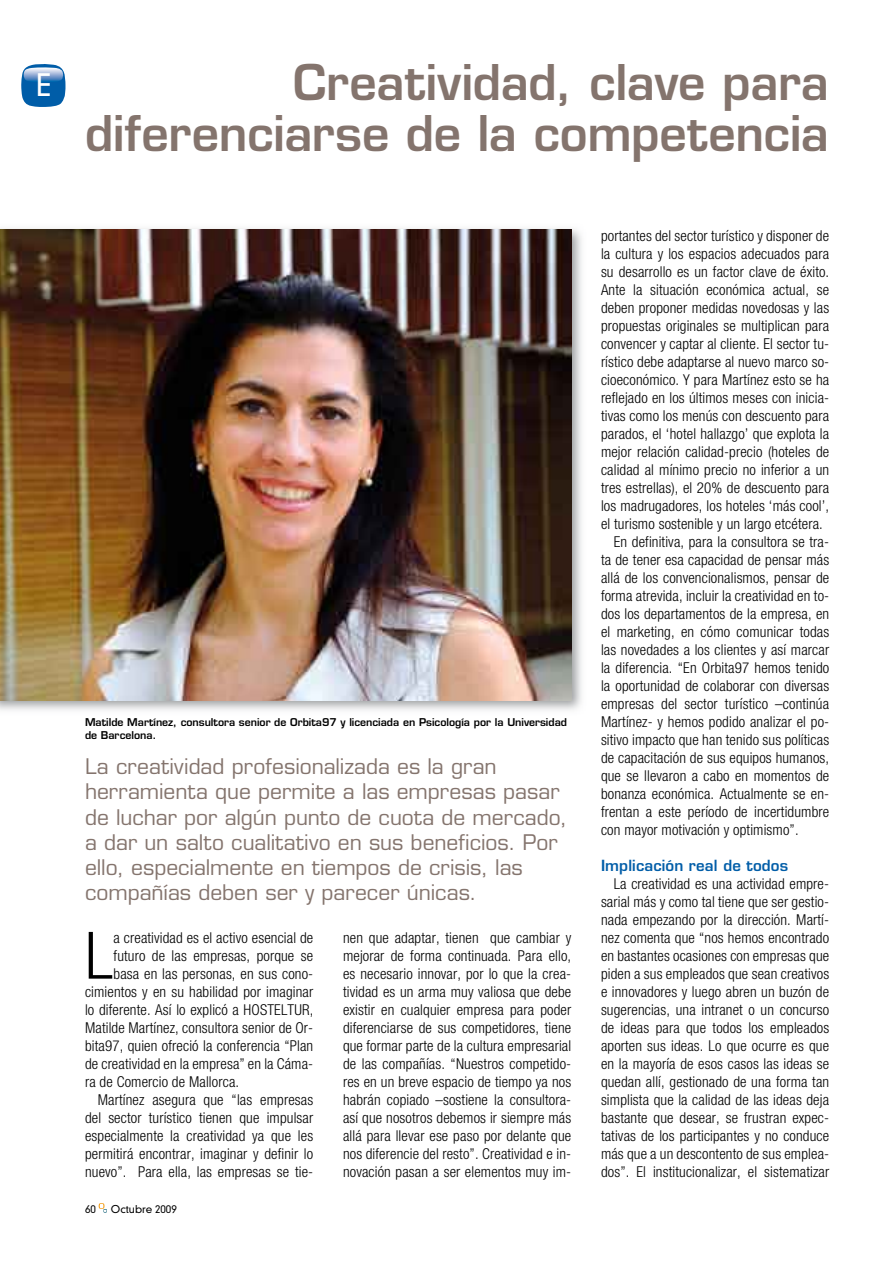
<style>
.page{position:relative;width:893px;height:1263px;background:#fff}
.page>*{position:absolute;margin:0;border:0;box-sizing:border-box;transform-origin:0 0}
.t1{font:300 condensed 65.4px "Helvetica Neue LT Std";color:#000}
.t2{font:600 48px/51px "Eurostile LT Std";letter-spacing:-.005em;color:#84746d;text-align:right}
.t3{font:300 30px "DIN Neuzeit Grotesk Std";color:#fff}
.t4{font:21px/25.2px "Eurostile LT Std";color:#84746d}
.t5{font:300 condensed 15px/18px "Helvetica Neue LT Std";letter-spacing:.01em;color:#000;text-align:justify}
.t6{font:600 15px "Eurostile LT Std";letter-spacing:.01em;color:#005da8}
.t7{font:600 10.5px/12.6px "Eurostile LT Std";color:#000}
.t8{font:300 10.5px "DIN Neuzeit Grotesk Std";color:#000}
</style>
<div class="page">
<svg style="left:99px;top:1203px;width:8px;height:9px"></svg>
<img style="left:0;top:228px;width:582px;height:482px">
<img style="left:0;top:230px;width:571px;height:470px">
<svg style="left:21px;top:64px;width:44px;height:43px;background:#4284bd"></svg>
<h3 class="t3" style="left:36px;top:67px;width:17px">E</h3>
<h2 class="t2" style="left:85px;top:56px;width:746px">Creatividad, clave para diferenciarse de la competencia</h2>
<p class="t7" style="left:85px;top:716px;width:483px">Matilde Martínez, consultora senior de Orbita97 y licenciada en Psicología por la Universidad de Barcelona.</p>
<p class="t4" style="left:85px;top:754px;width:483px">La creatividad profesionalizada es la gran herramienta que permite a las empresas pasar de luchar por algún punto de cuota de mercado, a dar un salto cualitativo en sus beneficios. Por ello, especialmente en tiempos de crisis, las compañías deben ser y parecer únicas.</p>
<h1 class="t1" style="left:85px;top:918px;width:29px">L</h1>
<p class="t5" style="left:114px;top:928px;width:201px">a creatividad es el activo esencial de</p>
<p class="t5" style="left:114px;top:946px;width:201px">futuro de las empresas, porque se</p>
<p class="t5" style="left:114px;top:964px;width:201px">basa en las personas, en sus cono-</p>
<p class="t5" style="left:85px;top:982px;width:230px">cimientos y en su habilidad por imaginar</p>
<p class="t5" style="left:85px;top:1000px;width:230px">lo diferente. Así lo explicó a HOSTELTUR,</p>
<p class="t5" style="left:85px;top:1018px;width:230px">Matilde Martínez, consultora senior de Or-</p>
<p class="t5" style="left:85px;top:1036px;width:230px">bita97, quien ofreció la conferencia “Plan</p>
<p class="t5" style="left:85px;top:1054px;width:230px">de creatividad en la empresa” en la Cáma-</p>
<p class="t5" style="left:85px;top:1072px;width:156px">ra de Comercio de Mallorca.</p>
<p class="t5" style="left:98px;top:1090px;width:217px">Martínez asegura que “las empresas</p>
<p class="t5" style="left:85px;top:1108px;width:230px">del sector turístico tienen que impulsar</p>
<p class="t5" style="left:85px;top:1126px;width:230px">especialmente la creatividad ya que les</p>
<p class="t5" style="left:85px;top:1144px;width:230px">permitirá encontrar, imaginar y definir lo</p>
<p class="t5" style="left:85px;top:1162px;width:230px">nuevo”. Para ella, las empresas se tie-</p>
<p class="t8" style="left:85px;top:1202px;width:12px">60</p>
<p class="t8" style="left:111px;top:1202px;width:67px">Octubre 2009</p>
<p class="t5" style="left:343px;top:928px;width:230px">nen que adaptar, tienen que cambiar y mejorar de forma continuada. Para ello, es necesario innovar, por lo que la crea&shy;tividad es un arma muy valiosa que debe existir en cualquier empresa para poder diferenciarse de sus competidores, tiene que formar parte de la cultura empresarial de las compañías. “Nuestros competido&shy;res en un breve espacio de tiempo ya nos habrán copiado –sostiene la consultora&shy;así que nosotros debemos ir siempre más allá para llevar ese paso por delante que nos diferencie del resto”. Creatividad e in&shy;novación pasan a ser elementos muy im-</p>
<p class="t5" style="left:601px;top:226px;width:230px">portantes del sector turístico y disponer de</p>
<p class="t5" style="left:601px;top:244px;width:230px">la cultura y los espacios adecuados para</p>
<p class="t5" style="left:601px;top:262px;width:230px">su desarrollo es un factor clave de éxito.</p>
<p class="t5" style="left:601px;top:280px;width:230px">Ante la situación económica actual, se</p>
<p class="t5" style="left:601px;top:298px;width:230px">deben proponer medidas novedosas y las</p>
<p class="t5" style="left:601px;top:316px;width:230px">propuestas originales se multiplican para</p>
<p class="t5" style="left:601px;top:334px;width:230px">convencer y captar al cliente. El sector tu-</p>
<p class="t5" style="left:601px;top:352px;width:230px">rístico debe adaptarse al nuevo marco so-</p>
<p class="t5" style="left:601px;top:370px;width:230px">cioeconómico. Y para Martínez esto se ha</p>
<p class="t5" style="left:601px;top:388px;width:230px">reflejado en los últimos meses con inicia-</p>
<p class="t5" style="left:601px;top:406px;width:230px">tivas como los menús con descuento para</p>
<p class="t5" style="left:601px;top:424px;width:230px">parados, el ‘hotel hallazgo’ que explota la</p>
<p class="t5" style="left:601px;top:442px;width:230px">mejor relación calidad-precio (hoteles de</p>
<p class="t5" style="left:601px;top:460px;width:230px">calidad al mínimo precio no inferior a un</p>
<p class="t5" style="left:601px;top:478px;width:230px">tres estrellas), el 20% de descuento para</p>
<p class="t5" style="left:601px;top:496px;width:230px">los madrugadores, los hoteles ‘más cool’,</p>
<p class="t5" style="left:601px;top:514px;width:223px">el turismo sostenible y un largo etcétera.</p>
<p class="t5" style="left:614px;top:532px;width:217px">En definitiva, para la consultora se tra-</p>
<p class="t5" style="left:601px;top:550px;width:230px">ta de tener esa capacidad de pensar más</p>
<p class="t5" style="left:601px;top:568px;width:230px">allá de los convencionalismos, pensar de</p>
<p class="t5" style="left:601px;top:586px;width:230px">forma atrevida, incluir la creatividad en to-</p>
<p class="t5" style="left:601px;top:604px;width:230px">dos los departamentos de la empresa, en</p>
<p class="t5" style="left:601px;top:622px;width:230px">el marketing, en cómo comunicar todas</p>
<p class="t5" style="left:601px;top:640px;width:230px">las novedades a los clientes y así marcar</p>
<p class="t5" style="left:601px;top:658px;width:230px">la diferencia. “En Orbita97 hemos tenido</p>
<p class="t5" style="left:601px;top:676px;width:230px">la oportunidad de colaborar con diversas</p>
<p class="t5" style="left:601px;top:694px;width:230px">empresas del sector turístico –continúa</p>
<p class="t5" style="left:601px;top:712px;width:230px">Martínez- y hemos podido analizar el po-</p>
<p class="t5" style="left:601px;top:730px;width:230px">sitivo impacto que han tenido sus políticas</p>
<p class="t5" style="left:601px;top:748px;width:230px">de capacitación de sus equipos humanos,</p>
<p class="t5" style="left:601px;top:766px;width:230px">que se llevaron a cabo en momentos de</p>
<p class="t5" style="left:601px;top:784px;width:230px">bonanza económica. Actualmente se en-</p>
<p class="t5" style="left:601px;top:802px;width:230px">frentan a este período de incertidumbre</p>
<p class="t5" style="left:601px;top:820px;width:199px">con mayor motivación y optimismo”.</p>
<p class="t6" style="left:601px;top:856px;width:189px">Implicación real de todos</p>
<p class="t5" style="left:601px;top:874px;width:230px;text-indent:13px">La creatividad es una actividad empre&shy;sarial más y como tal tiene que ser gestio&shy;nada empezando por la dirección. Martí&shy;nez comenta que “nos hemos encontrado en bastantes ocasiones con empresas que piden a sus empleados que sean creativos e innovadores y luego abren un buzón de sugerencias, una intranet o un concurso de ideas para que todos los empleados aporten sus ideas. Lo que ocurre es que en la mayoría de esos casos las ideas se quedan allí, gestionado de una forma tan simplista que la calidad de las ideas deja bastante que desear, se frustran expec&shy;tativas de los participantes y no conduce más que a un descontento de sus emplea&shy;dos”. El institucionalizar, el sistematizar</p>
</div>
